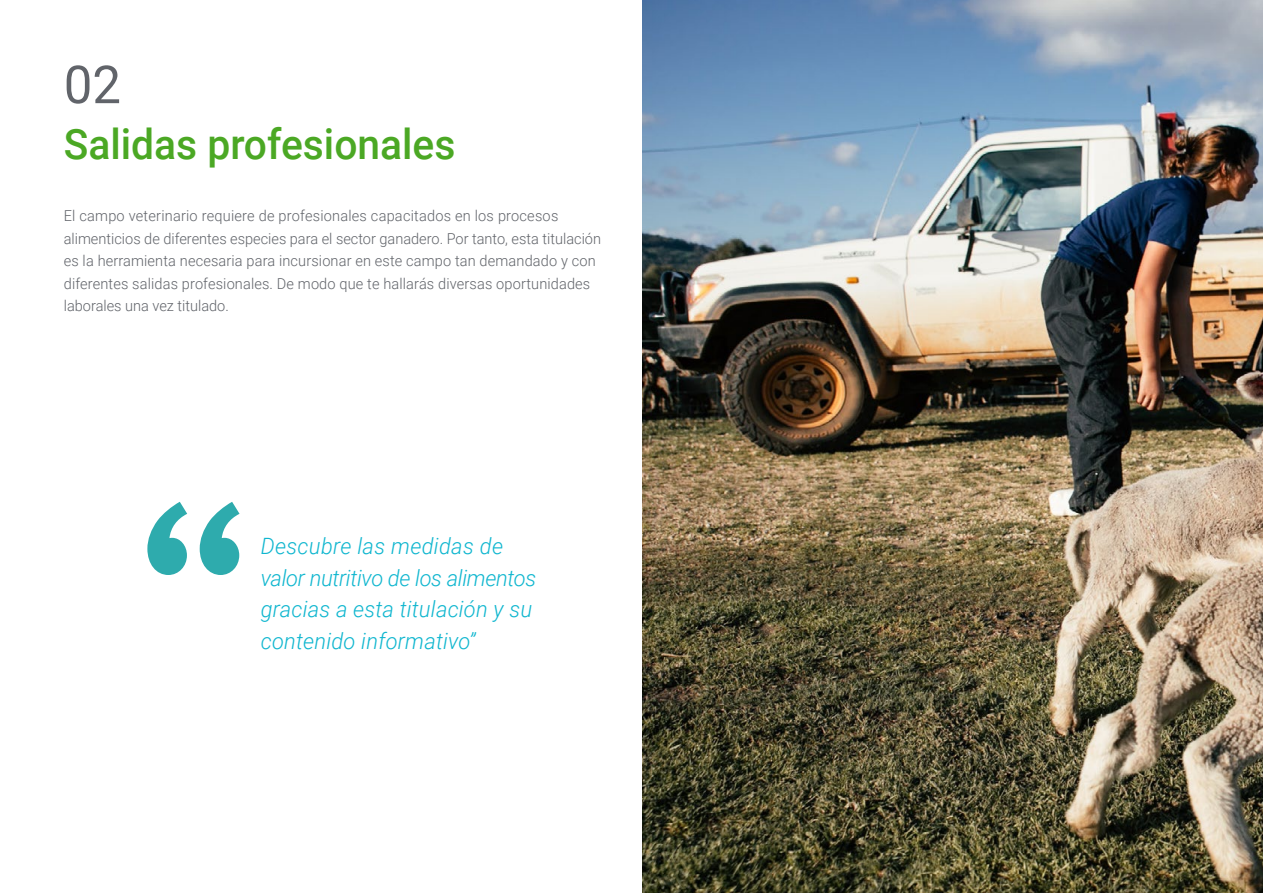
<style>
.page{position:relative;width:1263px;height:893px;background:#fff}
.page>*{position:absolute;margin:0;border:0;box-sizing:border-box;transform-origin:0 0}
.t1{font:52.5px "Roboto";color:#61646a}
.t2{font:500 42px "Roboto";color:#4ba824}
.t3{font:italic 300 22.5px/31.5px "Roboto";letter-spacing:.01em;color:#0fb6cf}
.t4{font:300 15px/22.5px "Roboto";letter-spacing:.01em;color:#61646a}
</style>
<div class="page">
<img style="left:642px;top:0;width:621px;height:893px">
<svg style="left:147px;top:502px;width:93px;height:73px"></svg>
<h1 class="t1" style="left:64px;top:48px;width:59px">02</h1>
<h2 class="t2" style="left:64px;top:115px;width:393px">Salidas profesionales</h2>
<p class="t4" style="left:64px;top:204px;width:539px">El campo veterinario requiere de profesionales capacitados en los procesos alimenticios de diferentes especies para el sector ganadero. Por tanto, esta titulación es la herramienta necesaria para incursionar en este campo tan demandado y con diferentes salidas profesionales. De modo que te hallarás diversas oportunidades laborales una vez titulado.</p>
<h3 class="t3" style="left:261px;top:530px;width:277px">Descubre las medidas de valor nutritivo de los alimentos gracias a esta titulación y su contenido informativo”</h3>
</div>
